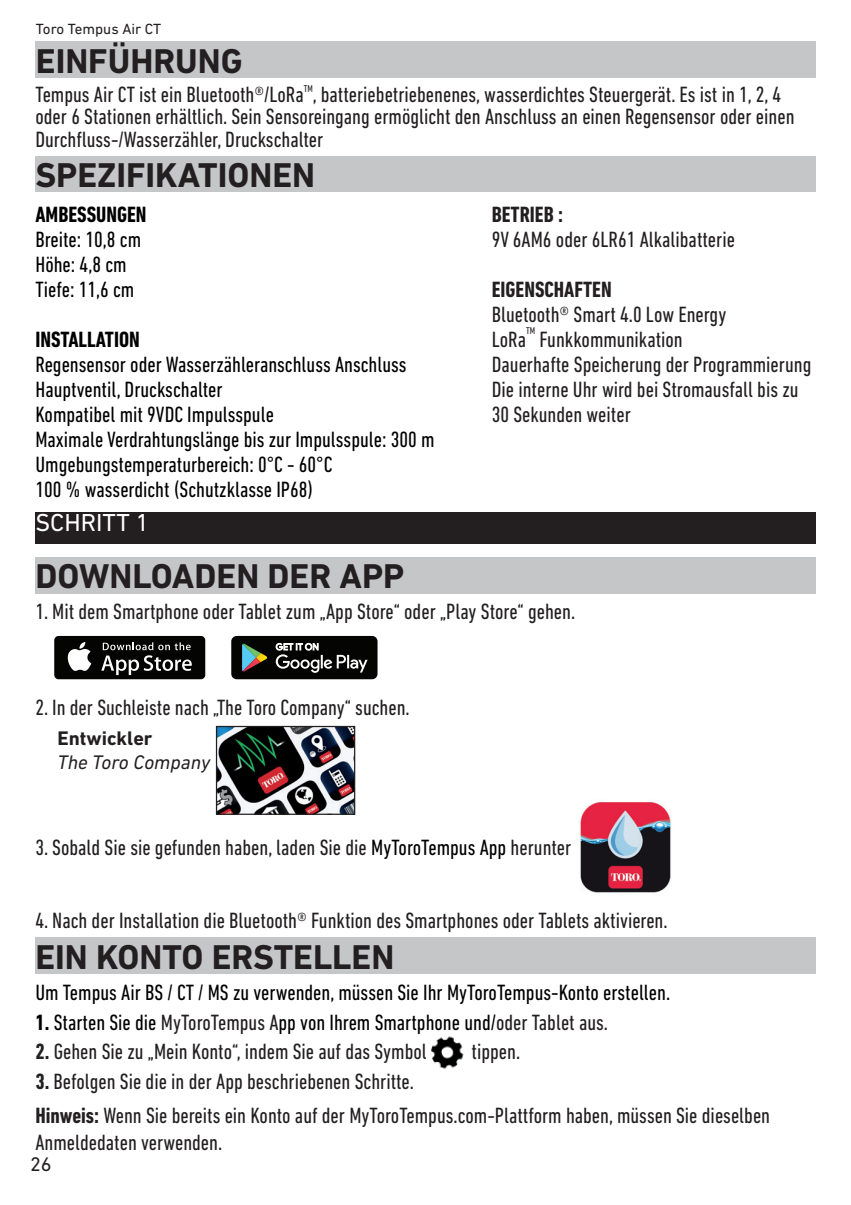
<style>
.page{position:relative;width:851px;height:1205px;background:#fff}
.page>*{position:absolute;margin:0;border:0;box-sizing:border-box;transform-origin:0 0}
.t1{font:700 35px "DIN Next LT Pro";color:#231f20}
.t2{font:25px "DIN Next LT Pro";color:#fff}
.t3{font:condensed 22.5px/25px "DIN Next LT Pro";color:#231f20}
.t4{font:condensed 22.5px/25px "DIN Next LT Pro";color:#000}
.t5{font:700 condensed 22.5px "DIN Next LT Pro";color:#000}
.t6{font:700 condensed 22.5px "DIN Next LT Pro";color:#231f20}
.t7{font:italic 20px "DIN Next LT Pro";color:#231f20}
.t8{font:700 20px "DIN Next LT Pro";color:#231f20}
.t9{font:20px "DIN Next LT Pro";color:#231f20}
.t10{font:15px "DIN Next LT Pro";color:#231f20}
.t11{font:condensed 10px "DIN Next LT Pro";color:#231f20}
.s1{color:#000}
.s2{font-weight:700}
.s3{color:#231f20}
</style>
<div class="page">
<div style="left:36px;top:42px;width:779px;height:36px;background:#c5c6c8"></div>
<div style="left:35px;top:156px;width:780px;height:36px;background:#c5c6c8"></div>
<div style="left:35px;top:512px;width:780px;height:31px;background:#231f20"></div>
<div style="left:54px;top:636px;width:151px;height:43px;background:#040503;border-radius:4px"></div>
<svg style="left:67px;top:642px;width:24px;height:29px"></svg>
<svg style="left:101px;top:642px;width:91px;height:33px"></svg>
<div style="left:231px;top:636px;width:146px;height:43px;background:#040503;border-radius:5px"></div>
<svg style="left:276px;top:643px;width:91px;height:30px"></svg>
<svg style="left:242px;top:644px;width:25px;height:28px"></svg>
<img style="left:218px;top:728px;width:135px;height:85px">
<div style="left:216px;top:726px;width:139px;height:89px;border:1px solid #231f20"></div>
<img style="left:580px;top:802px;width:91px;height:91px">
<div style="left:36px;top:557px;width:779px;height:37px;background:#c5c6c8"></div>
<img style="left:431px;top:1036px;width:33px;height:33px">
<div style="left:35px;top:937px;width:780px;height:37px;background:#c5c6c8"></div>
<p class="t10" style="left:36px;top:20px;width:127px">Toro Tempus Air CT</p>
<h1 class="t1" style="left:36px;top:41px;width:208px">EINFÜHRUNG</h1>
<p class="t11" style="left:304px;top:82px;width:11px">TM</p>
<p class="t3" style="left:35px;top:105px;width:760px;line-height:22.5px">oder 6 Stationen erhältlich. Sein Sensoreingang ermöglicht den Anschluss an einen Regensensor oder einen<br>Durchfluss-/Wasserzähler, Druckschalter</p>
<p class="t3" style="left:35px;top:81px;width:747px">Tempus Air CT ist ein Bluetooth®/LoRa , batteriebetriebenenes, wasserdichtes Steuergerät. Es ist in 1, 2, 4</p>
<h1 class="t1" style="left:35px;top:155px;width:281px">SPEZIFIKATIONEN</h1>
<p class="t5" style="left:35px;top:202px;width:113px">AMBESSUNGEN</p>
<p class="t4" style="left:35px;top:227px;width:107px">Breite: 10,8 cm<br>Höhe: 4,8 cm<br>Tiefe: 11,6 cm</p>
<p class="t5" style="left:35px;top:327px;width:106px">INSTALLATION</p>
<p class="t4" style="left:35px;top:352px;width:400px">Regensensor oder Wasserzähleranschluss Anschluss Hauptventil, Druckschalter<br>Kompatibel mit 9VDC Impulsspule<br>Maximale Verdrahtungslänge bis zur Impulsspule: 300 m Umgebungstemperaturbereich: 0°C - 60°C<br>100 % wasserdicht (Schutzklasse IP68)</p>
<p class="t2" style="left:35px;top:508px;width:115px">SCHRITT 1</p>
<h1 class="t1" style="left:36px;top:556px;width:370px">DOWNLOADEN DER APP</h1>
<p class="t6" style="left:491px;top:201px;width:73px">BETRIEB :</p>
<p class="t3" style="left:491px;top:226px;width:245px">9V 6AM6 oder 6LR61 Alkalibatterie</p>
<p class="t6" style="left:491px;top:276px;width:121px">EIGENSCHAFTEN</p>
<p class="t3" style="left:491px;top:301px;width:236px">Bluetooth® Smart 4.0 Low Energy<br>LoRa</p>
<p class="t11" style="left:526px;top:325px;width:11px">TM</p>
<p class="t3" style="left:491px;top:327px;width:321px;text-indent:48px">Funkkommunikation<br>Dauerhafte Speicherung der Programmierung<br>Die interne Uhr wird bei Stromausfall bis zu<br>30 Sekunden weiter</p>
<p class="t3" style="left:35px;top:598px;width:541px">1. Mit dem Smartphone oder Tablet zum „App Store“ oder „Play Store“ gehen.</p>
<p class="t3" style="left:35px;top:695px;width:376px">2. In der Suchleiste nach „The Toro Company“ suchen.</p>
<p class="t8" style="left:57px;top:726px;width:96px">Entwickler</p>
<p class="t7" style="left:57px;top:750px;width:154px">The Toro Company</p>
<p class="t3" style="left:35px;top:834px;width:537px">3. Sobald Sie sie gefunden haben, laden Sie die <span class="s1">MyToroTempus App</span> herunter</p>
<p class="t3" style="left:35px;top:908px;width:633px">4. Nach der Installation die Bluetooth® Funktion des Smartphones oder Tablets aktivieren.</p>
<h1 class="t1" style="left:35px;top:936px;width:360px">EIN KONTO ERSTELLEN</h1>
<p class="t4" style="left:35px;top:980px;width:636px">Um Tempus Air BS / CT / MS zu verwenden, müssen Sie Ihr MyToroTempus-Konto erstellen.</p>
<p class="t4" style="left:35px;top:1009px;width:574px"><span class="s2">1.</span> Starten Sie die <span class="s3">MyToroTempus A</span>pp von Ihrem Smartphone und/<span class="s3">oder Tablet aus.</span></p>
<p class="t3" style="left:35px;top:1039px;width:393px"><span class="s2">2.</span> Gehen Sie zu „Mein Konto“, indem Sie auf das Symbol</p>
<p class="t3" style="left:471px;top:1039px;width:50px">tippen.</p>
<p class="t3" style="left:35px;top:1064px;width:736px;line-height:34px"><span class="s2">3.</span> Befolgen Sie die in der App beschriebenen Schritte.<br><span class="s2">Hinweis:</span> Wenn Sie bereits ein Konto auf der MyToroTempus.com-Plattform haben, müssen Sie dieselben</p>
<p class="t3" style="left:35px;top:1129px;width:188px">Anmeldedaten verwenden.</p>
<p class="t9" style="left:30px;top:1152px;width:23px">26</p>
</div>
